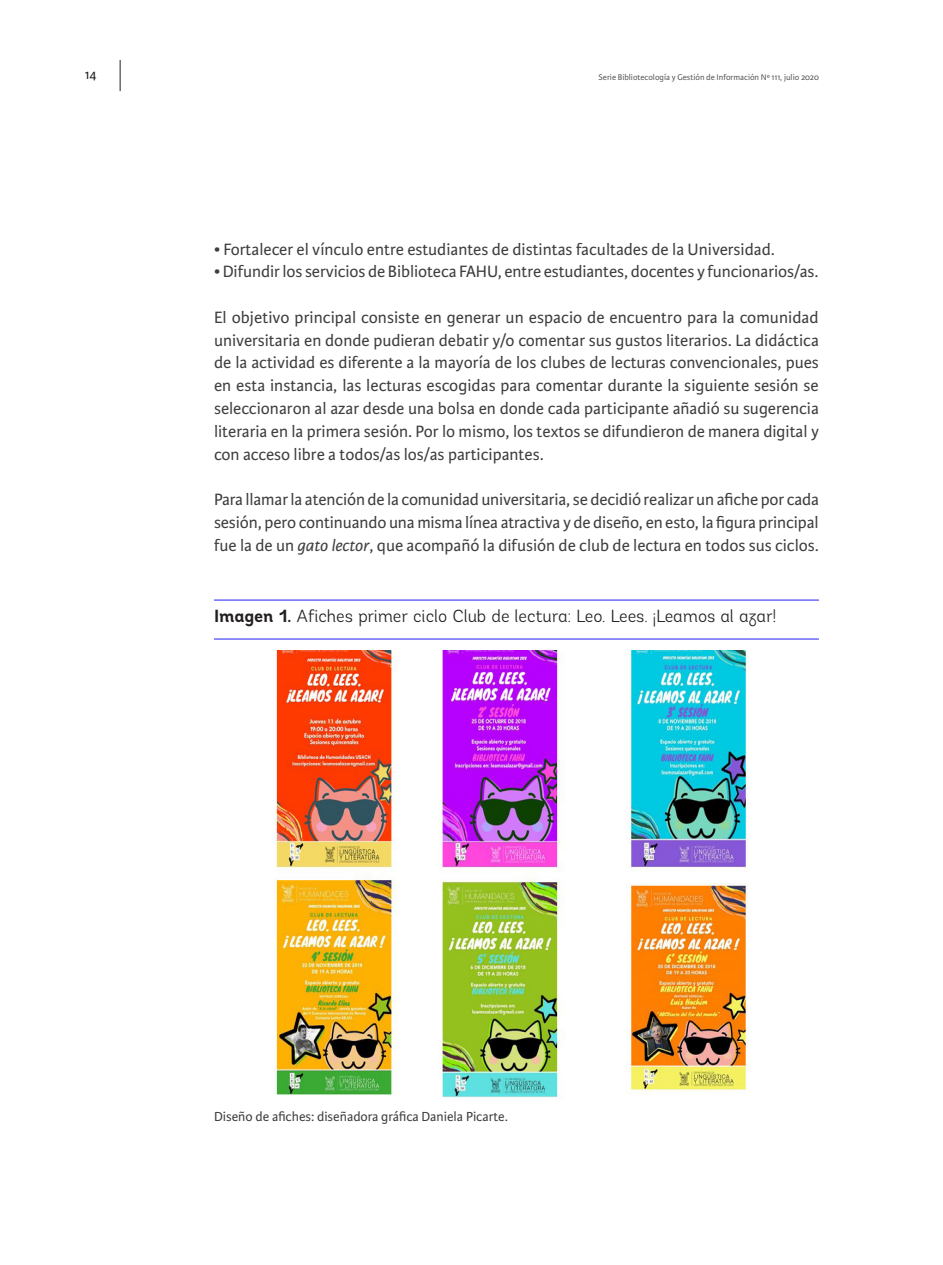
<style>
.page{position:relative;width:943px;height:1265px;background:#fff}
.page>*{position:absolute;margin:0;border:0;box-sizing:border-box;transform-origin:0 0}
.t1{font:17.5px/22.8px "Karmina Sans";color:#3e3e3f;text-align:justify}
.t2{font:300 17.5px "Andes";letter-spacing:-.005em;color:#231f20}
.t3{font:14px "Karmina Sans";color:#3e3e3f}
.t4{font:14px "Karmina Sans";color:#231f20}
.t5{font:8.75px "Karmina Sans";color:#57585a}
.s1{font-style:italic}
.s2{font-weight:700}
</style>
<div class="page">
<hr style="left:120px;top:60px;width:1px;height:31px;background:#231f20">
<img style="left:276px;top:651px;width:472px;height:449px">
<hr style="left:214px;top:599px;width:605px;height:2px;background:#807efb">
<hr style="left:214px;top:638px;width:605px;height:2px;background:#807efb">
<p class="t4" style="left:85px;top:66px;width:13px">14</p>
<p class="t5" style="left:598px;top:72px;width:222px">Serie Bibliotecología y Gestión de Información Nº 111, julio 2020</p>
<p class="t1" style="left:214px;top:238px;width:562px">• Fortalecer el vínculo entre estudiantes de distintas facultades de la Universidad.</p>
<p class="t1" style="left:214px;top:261px;width:606px">• Difundir los servicios de Biblioteca FAHU, entre estudiantes, docentes y funcionarios/as.</p>
<p class="t1" style="left:214px;top:306px;width:606px">El objetivo principal consiste en generar un espacio de encuentro para la comunidad universitaria en donde pudieran debatir y/o comentar sus gustos literarios. La didáctica de la actividad es diferente a la mayoría de los clubes de lecturas convencionales, pues en esta instancia, las lecturas escogidas para comentar durante la siguiente sesión se seleccionaron al azar desde una bolsa en donde cada participante añadió su sugerencia literaria en la primera sesión. Por lo mismo, los textos se difundieron de manera digital y con acceso libre a todos/as los/as participantes.</p>
<p class="t1" style="left:214px;top:488px;width:606px">Para llamar la atención de la comunidad universitaria, se decidió realizar un afiche por cada sesión, pero continuando una misma línea atractiva y de diseño, en esto, la figura principal fue la de un <span class="s1">gato lector</span>, que acompañó la difusión de club de lectura en todos sus ciclos.</p>
<p class="t2" style="left:214px;top:606px;width:563px"><span class="s2">Imagen 1.</span> Afiches primer ciclo Club de lectura: Leo. Lees. ¡Leamos al azar!</p>
<p class="t3" style="left:214px;top:1109px;width:295px">Diseño de afiches: diseñadora gráfica Daniela Picarte.</p>
</div>
